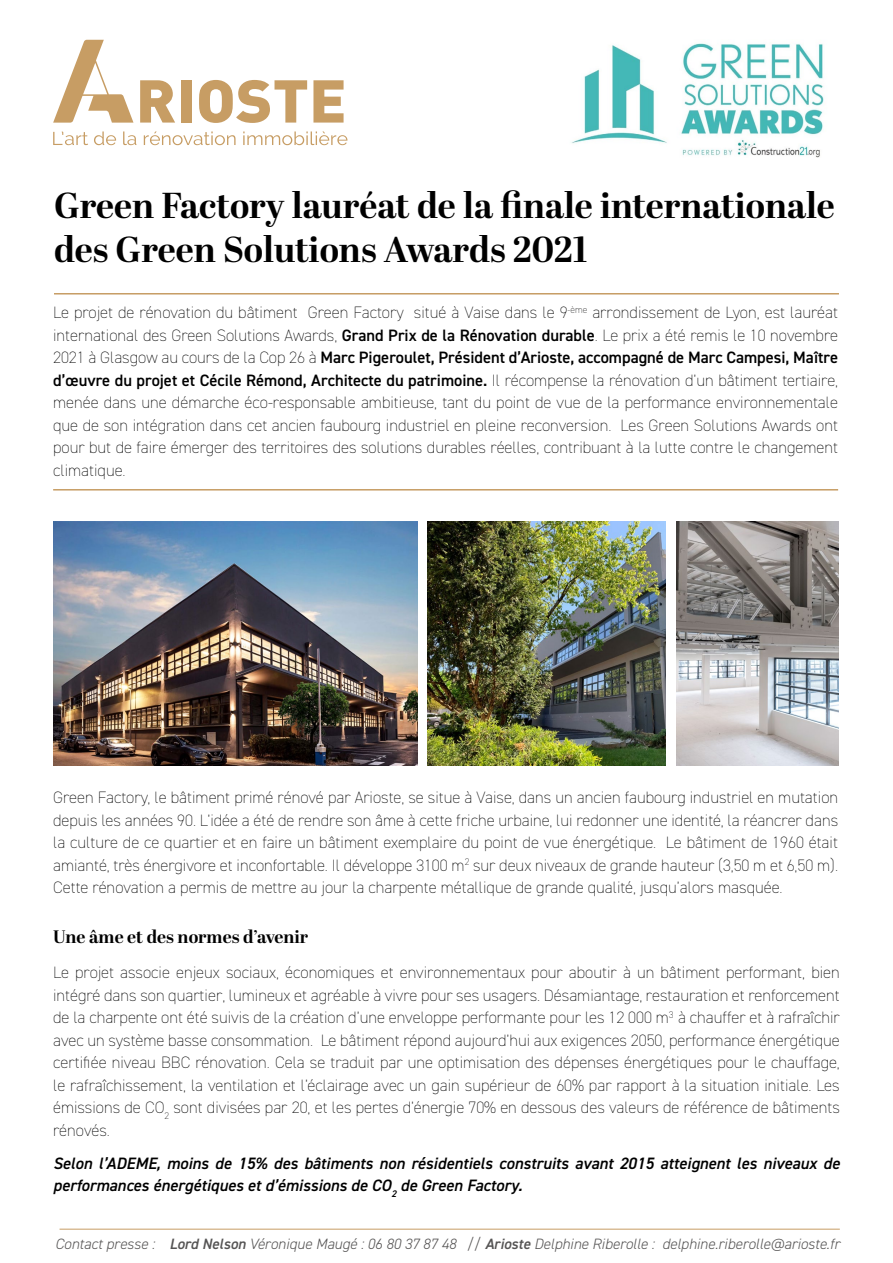
<style>
.page{position:relative;width:893px;height:1263px;background:#fff}
.page>*{position:absolute;margin:0;border:0;box-sizing:border-box;transform-origin:0 0}
.t1{font:700 36px/43.2px "Abril Display";color:#000}
.t2{font:700 18px "Abril Display";color:#000}
.t3{font:200 16.5px/22.5px "DIN2014";color:#000;text-align:justify}
.t4{font:italic 600 16.5px/22.5px "DIN2014";color:#000}
.t5{font:italic 300 15px "DIN2014";color:#555454}
.s1{font-weight:600}
</style>
<div class="page">
<hr style="left:60px;top:1229px;width:780px;height:1px;background:#c79d64">
<img style="left:428px;top:522px;width:237px;height:243px">
<img style="left:676px;top:522px;width:163px;height:243px">
<hr style="left:54px;top:293px;width:785px;height:1px;background:#c79d64">
<hr style="left:53px;top:489px;width:785px;height:1px;background:#c79d64">
<img style="left:571px;top:43px;width:253px;height:114px">
<svg style="left:140px;top:80px;width:35px;height:43px"></svg>
<div style="left:181px;top:80px;width:11px;height:43px;background:#c79d64"></div>
<svg style="left:199px;top:80px;width:108px;height:43px"></svg>
<svg style="left:313px;top:80px;width:31px;height:43px"></svg>
<svg style="left:53px;top:131px;width:35px;height:14px"></svg>
<svg style="left:94px;top:131px;width:22px;height:14px"></svg>
<svg style="left:123px;top:131px;width:13px;height:14px"></svg>
<svg style="left:144px;top:131px;width:92px;height:14px"></svg>
<svg style="left:243px;top:131px;width:104px;height:14px"></svg>
<svg style="left:53px;top:40px;width:80px;height:83px"></svg>
<img style="left:53px;top:521px;width:364px;height:244px">
<h1 class="t1" style="left:54px;top:186px;width:782px">Green Factory lauréat de la finale internationale des Green Solutions Awards 2021</h1>
<p class="t3" style="left:53px;top:301px;width:786px">Le projet de rénovation du bâtiment Green Factory situé à Vaise dans le 9<sup>-ème</sup> arrondissement de Lyon, est lauréat international des Green Solutions Awards, <span class="s1">Grand Prix de la Rénovation durable</span>. Le prix a été remis le 10 novembre 2021 à Glasgow au cours de la Cop 26 à <span class="s1">Marc Pigeroulet, Président d’Arioste, accompagné de Marc Campesi, Maître d’œuvre du projet et Cécile Rémond, Architecte du patrimoine.</span> Il récompense la rénovation d’un bâtiment tertiaire, menée dans une démarche éco-responsable ambitieuse, tant du point de vue de la performance environnementale que de son intégration dans cet ancien faubourg industriel en pleine reconversion. Les Green Solutions Awards ont pour but de faire émerger des territoires des solutions durables réelles, contribuant à la lutte contre le changement climatique.</p>
<p class="t3" style="left:53px;top:786px;width:787px">Green Factory, le bâtiment primé rénové par Arioste, se situe à Vaise, dans un ancien faubourg industriel en mutation depuis les années 90. L’idée a été de rendre son âme à cette friche urbaine, lui redonner une identité, la réancrer dans la culture de ce quartier et en faire un bâtiment exemplaire du point de vue énergétique. Le bâtiment de 1960 était amianté, très énergivore et inconfortable. Il développe 3100 m<sup>2</sup> sur deux niveaux de grande hauteur (3,50 m et 6,50 m).<br>Cette rénovation a permis de mettre au jour la charpente métallique de grande qualité, jusqu’alors masquée.</p>
<p class="t2" style="left:53px;top:924px;width:257px">Une âme et des normes d’avenir</p>
<p class="t3" style="left:53px;top:961px;width:788px">Le projet associe enjeux sociaux, économiques et environnementaux pour aboutir à un bâtiment performant, bien intégré dans son quartier, lumineux et agréable à vivre pour ses usagers. Désamiantage, restauration et renforcement de la charpente ont été suivis de la création d’une enveloppe performante pour les 12 000 m<sup>3</sup> à chauffer et à rafraîchir avec un système basse consommation. Le bâtiment répond aujourd’hui aux exigences 2050, performance énergétique certifiée niveau BBC rénovation. Cela se traduit par une optimisation des dépenses énergétiques pour le chauffage, le rafraîchissement, la ventilation et l’éclairage avec un gain supérieur de 60% par rapport à la situation initiale. Les émissions de CO<sub>2</sub> sont divisées par 20, et les pertes d’énergie 70% en dessous des valeurs de référence de bâtiments rénovés.</p>
<p class="t4" style="left:53px;top:1151px;width:788px">Selon l’ADEME, moins de 15% des bâtiments non résidentiels construits avant 2015 atteignent les niveaux de performances énergétiques et d’émissions de CO<sub>2</sub> de Green Factory.</p>
<p class="t5" style="left:55px;top:1235px;width:786px">Contact presse : <span class="s1">Lord Nelson</span> Véronique Maugé : 06 80 37 87 48 // <span class="s1">Arioste</span> Delphine Riberolle : delphine.riberolle@arioste.fr</p>
</div>
